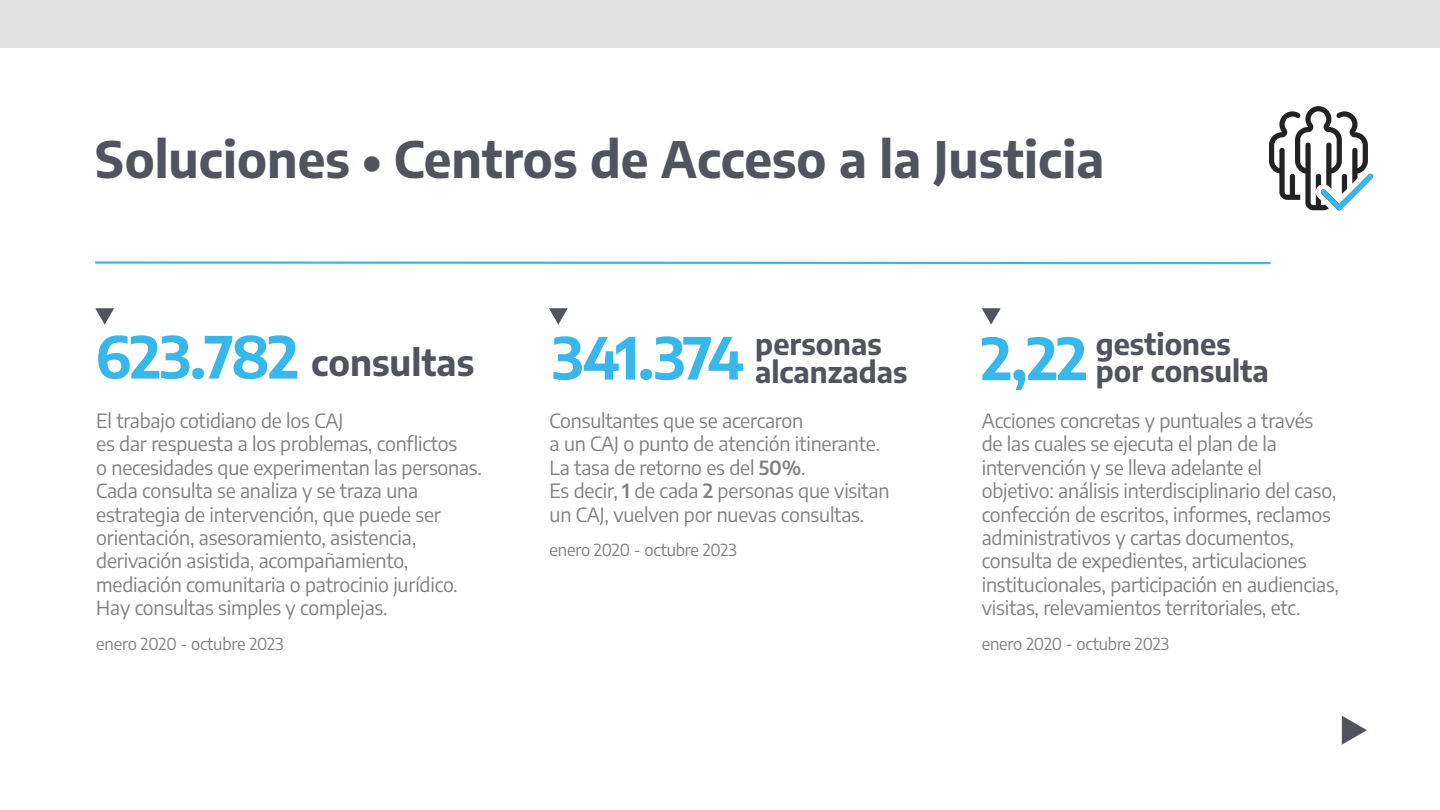
<style>
.page{position:relative;width:1440px;height:810px;background:#fff}
.page>*{position:absolute;margin:0;border:0;box-sizing:border-box;transform-origin:0 0}
.t1{font:700 57.68px "Encode Sans";color:#37b7ea}
.t2{font:700 49.95px "Encode Sans";color:#51545d}
.t3{font:700 36px "Encode Sans";color:#51545d}
.t4{font:700 29.25px/28.2px "Encode Sans";color:#51545d}
.t5{font:19.5px/23.4px "Encode Sans";letter-spacing:-.01em;color:#808080}
.t6{font:16.5px "Encode Sans";letter-spacing:-.01em;color:#808080}
.s1{font-size:57.68px;color:#37b7ea}
.s2{font-weight:600}
</style>
<div class="page">
<div style="left:0;top:0;width:1440px;height:47px;background:#e2e2e2"></div>
<svg style="left:1342px;top:716px;width:25px;height:29px"></svg>
<svg style="left:95px;top:261px;width:1176px;height:4px"></svg>
<svg style="left:549px;top:308px;width:19px;height:17px"></svg>
<svg style="left:982px;top:308px;width:19px;height:17px"></svg>
<svg style="left:1269px;top:106px;width:105px;height:105px"></svg>
<svg style="left:95px;top:308px;width:19px;height:17px"></svg>
<h2 class="t2" style="left:95px;top:125px;width:1011px">Soluciones • Centros de Acceso a la Justicia</h2>
<h3 class="t3" style="left:95px;top:338px;width:381px"><span class="s1">623.782</span> consultas</h3>
<p class="t5" style="left:96px;top:408px;width:387px">El trabajo cotidiano de los CAJ<br>es dar respuesta a los problemas, conflictos<br>o necesidades que experimentan las personas.<br>Cada consulta se analiza y se traza una estrategia de intervención, que puede ser orientación, asesoramiento, asistencia, derivación asistida, acompañamiento, mediación comunitaria o patrocinio jurídico.<br>Hay consultas simples y complejas.</p>
<p class="t6" style="left:96px;top:632px;width:189px">enero 2020 - octubre 2023</p>
<h3 class="t4" style="left:1096px;top:329px;width:136px">gestiones</h3>
<h3 class="t4" style="left:755px;top:329px;width:154px;text-indent:-203px"><span class="s1">341.374</span> personas alcanzadas</h3>
<h1 class="t1" style="left:981px;top:319px;width:108px">2,22</h1>
<p class="t5" style="left:982px;top:408px;width:359px">Acciones concretas y puntuales a través de las cuales se ejecuta el plan de la intervención y se lleva adelante el objetivo: análisis interdisciplinario del caso, confección de escritos, informes, reclamos administrativos y cartas documentos, consulta de expedientes, articulaciones institucionales, participación en audiencias, visitas, relevamientos territoriales, etc.</p>
<p class="t6" style="left:982px;top:632px;width:189px">enero 2020 - octubre 2023</p>
<h3 class="t4" style="left:1096px;top:356px;width:175px">por consulta</h3>
<p class="t5" style="left:550px;top:408px;width:341px">Consultantes que se acercaron<br>a un CAJ o punto de atención itinerante.<br>La tasa de retorno es del <span class="s2">50%</span>.<br>Es decir, <span class="s2">1</span> de cada <span class="s2">2</span> personas que visitan un CAJ, vuelven por nuevas consultas.</p>
<p class="t6" style="left:550px;top:539px;width:189px">enero 2020 - octubre 2023</p>
</div>
